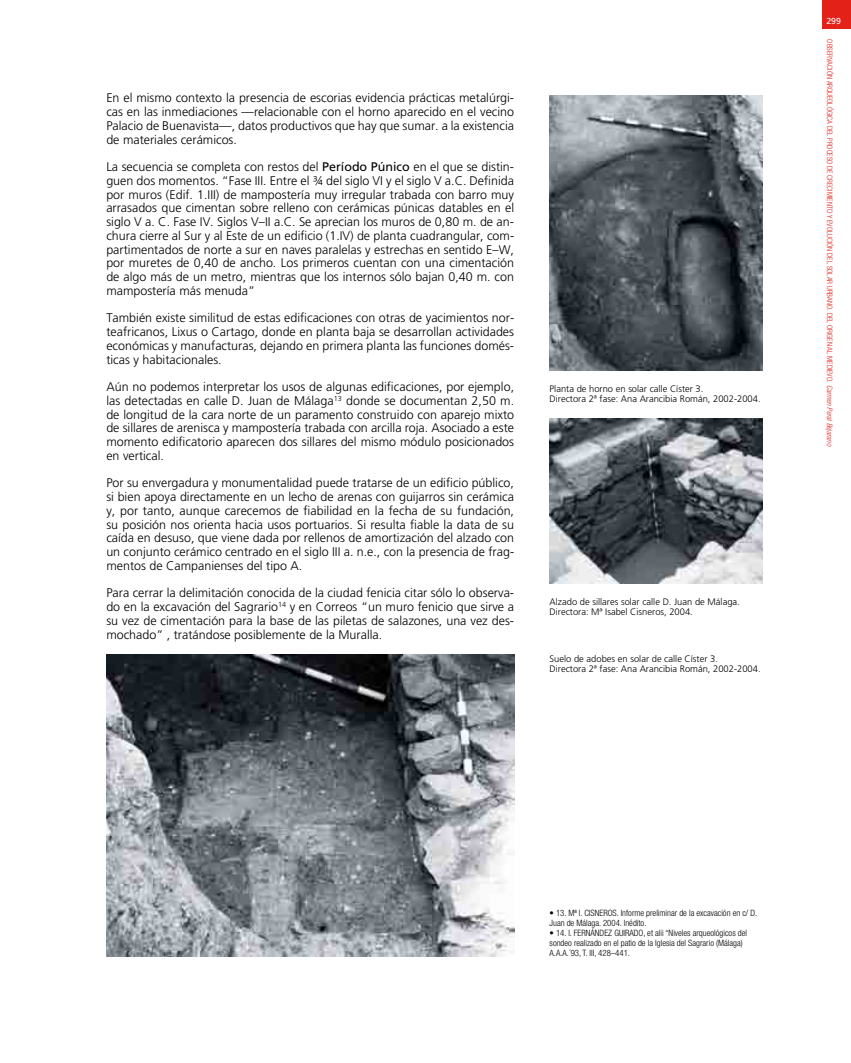
<style>
.page{position:relative;width:851px;height:1063px;background:#fff}
.page>*{position:absolute;margin:0;border:0;box-sizing:border-box;transform-origin:0 0}
.t1{font:300 12.5px/13.8px "Frutiger";color:#000;text-align:justify}
.t2{font:300 9.38px/10px "Frutiger";color:#000}
.t3{font:300 condensed 8.75px/10px "Helvetica Neue";color:#000}
.t4{font:8.75px "Frutiger";color:#fff}
.t5{font:300 condensed 7.5px "Helvetica Neue";color:#e32119}
.s1{font-weight:400}
.s2{font-style:italic}
</style>
<div class="page">
<div style="left:822px;top:0;width:28px;height:28px;background:#e32119"></div>
<img style="left:549px;top:95px;width:213px;height:275px">
<img style="left:106px;top:654px;width:408px;height:303px">
<img style="left:549px;top:419px;width:213px;height:165px">
<p class="t1" style="left:106px;top:91px;width:409px">En el mismo contexto la presencia de escorias evidencia prácticas metalúrgi&shy;cas en las inmediaciones —relacionable con el horno aparecido en el vecino Palacio de Buenavista—, datos productivos que hay que sumar. a la existencia de materiales cerámicos.</p>
<p class="t1" style="left:106px;top:160px;width:409px">La secuencia se completa con restos del <span class="s1">Período Púnico</span> en el que se distin&shy;guen dos momentos. “Fase III. Entre el ¾ del siglo VI y el siglo V a.C. Definida por muros (Edif. 1.III) de mampostería muy irregular trabada con barro muy arrasados que cimentan sobre relleno con cerámicas púnicas datables en el siglo V a. C. Fase IV. Siglos V–II a.C. Se aprecian los muros de 0,80 m. de an&shy;chura cierre al Sur y al Este de un edificio (1.IV) de planta cuadrangular, com&shy;partimentados de norte a sur en naves paralelas y estrechas en sentido E–W, por muretes de 0,40 de ancho. Los primeros cuentan con una cimentación de algo más de un metro, mientras que los internos sólo bajan 0,40 m. con mampostería más menuda”</p>
<p class="t1" style="left:106px;top:311px;width:409px">También existe similitud de estas edificaciones con otras de yacimientos nor&shy;teafricanos, Lixus o Cartago, donde en planta baja se desarrollan actividades económicas y manufacturas, dejando en primera planta las funciones domés&shy;ticas y habitacionales.</p>
<p class="t1" style="left:106px;top:380px;width:409px">Aún no podemos interpretar los usos de algunas edificaciones, por ejemplo, las detectadas en calle D. Juan de Málaga<sup>13</sup> donde se documentan 2,50 m. de longitud de la cara norte de un paramento construido con aparejo mixto de sillares de arenisca y mampostería trabada con arcilla roja. Asociado a este momento edificatorio aparecen dos sillares del mismo módulo posicionados en vertical.</p>
<p class="t1" style="left:106px;top:476px;width:409px">Por su envergadura y monumentalidad puede tratarse de un edificio público, si bien apoya directamente en un lecho de arenas con guijarros sin cerámica y, por tanto, aunque carecemos de fiabilidad en la fecha de su fundación, su posición nos orienta hacia usos portuarios. Si resulta fiable la data de su caída en desuso, que viene dada por rellenos de amortización del alzado con un conjunto cerámico centrado en el siglo III a. n.e., con la presencia de frag&shy;mentos de Campanienses del tipo A.</p>
<p class="t1" style="left:106px;top:586px;width:409px">Para cerrar la delimitación conocida de la ciudad fenicia citar sólo lo observa&shy;do en la excavación del Sagrario<sup>14</sup> y en Correos “un muro fenicio que sirve a su vez de cimentación para la base de las piletas de salazones, una vez des&shy;mochado” , tratándose posiblemente de la Muralla.</p>
<p class="t2" style="left:549px;top:383px;width:212px">Planta de horno en solar calle Císter 3.<br>Directora 2ª fase: Ana Arancibia Román, 2002-2004.</p>
<p class="t2" style="left:549px;top:596px;width:192px">Alzado de sillares solar calle D. Juan de Málaga.<br>Directora: Mª Isabel Cisneros, 2004.</p>
<p class="t2" style="left:549px;top:654px;width:212px">Suelo de adobes en solar de calle Císter 3.<br>Directora 2ª fase: Ana Arancibia Román, 2002-2004.</p>
<p class="t4" style="left:826px;top:16px;width:16px">299</p>
<p class="t5" style="left:834px;top:39px;width:408px;rotate:90deg">OBSERVACIÓN ARQUEOLÓGICA DEL PROCESO DE CRECIMIENTO Y EVOLUCIÓN DEL SOLAR URBANO. DEL ORIGEN AL MEDIEVO. <span class="s2">Carmen Peral Bejarano</span></p>
<p class="t3" style="left:549px;top:907px;width:209px">• 13. Mª I. CISNEROS. Informe preliminar de la excavación en c/ D.<br>Juan de Málaga. 2004. Inédito.</p>
<p class="t3" style="left:549px;top:927px;width:199px">• 14. I. FERNÁNDEZ GUIRADO, et alii “Niveles arqueológicos del sondeo realizado en el patio de la Iglesia del Sagrario (Málaga)<br>A.A.A.´93, T. III, 428–441.</p>
</div>
